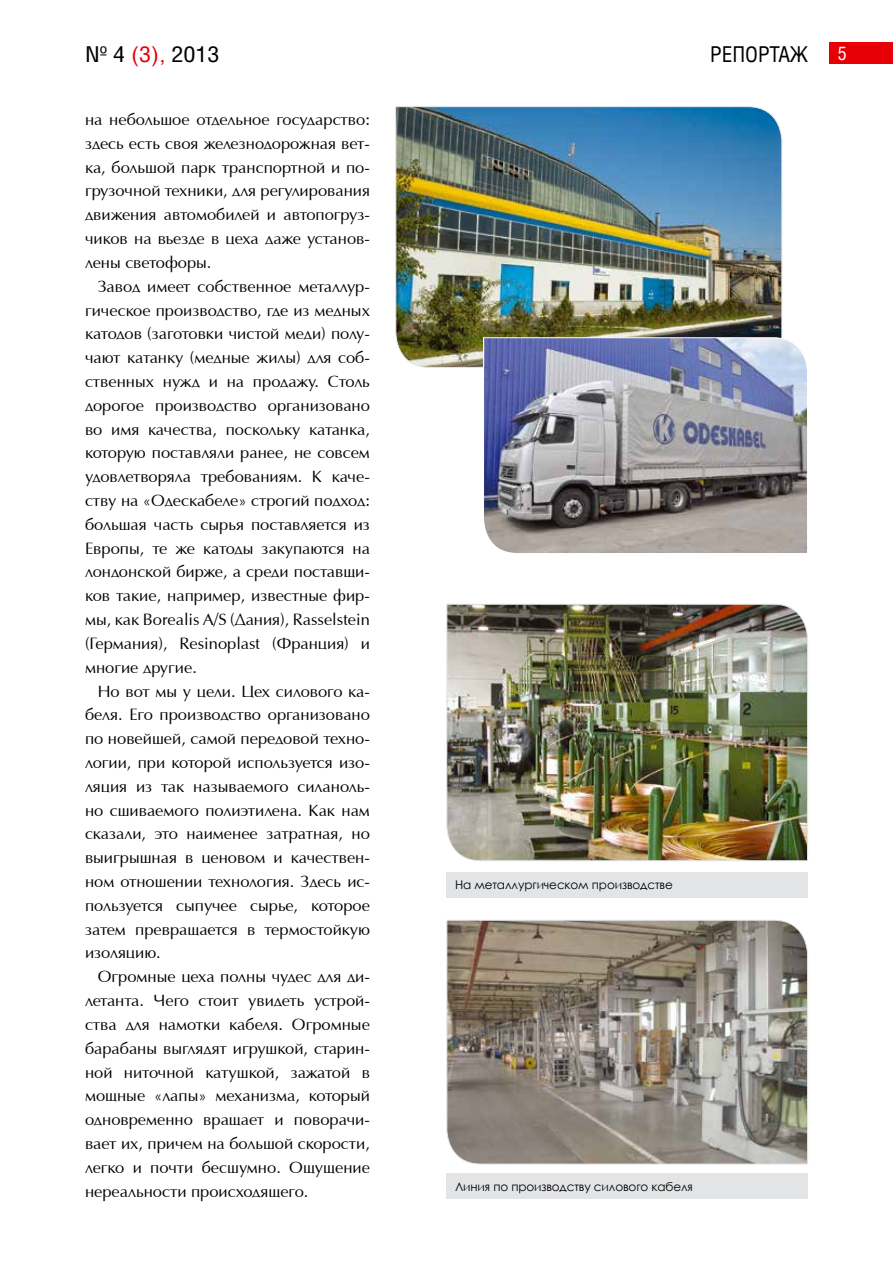
<style>
.page{position:relative;width:893px;height:1263px;background:#fff}
.page>*{position:absolute;margin:0;border:0;box-sizing:border-box;transform-origin:0 0}
.t1{font:21px "AG Letterica Condensed";color:#000;scale:1.15 1}
.t2{font:21px "AG Letterica Condensed";color:#000}
.t3{font:18px "AG Letterica Condensed";color:#fff}
.t4{font:16.5px/23.9px "AG Opus";color:#000;text-align:justify}
.t5{font:12px "Century Gothic";letter-spacing:-.01em;color:#000}
.s1{color:#e60005}
</style>
<div class="page">
<div style="left:829px;top:43px;width:64px;height:21px;background:#e60005"></div>
<div style="left:446px;top:872px;width:362px;height:25px;background:#e3e4e6"></div>
<div style="left:446px;top:1173px;width:362px;height:26px;background:#e3e4e6"></div>
<img style="left:395px;top:106px;width:388px;height:262px">
<img style="left:483px;top:337px;width:324px;height:216px">
<img style="left:446px;top:604px;width:362px;height:257px">
<svg style="left:446px;top:920px;width:362px;height:245px;background:#918a7f"></svg>
<p class="t1" style="left:85px;top:41px;width:119px">№ 4 <span class="s1">(3),</span> 2013</p>
<p class="t2" style="left:710px;top:41px;width:99px">Репортаж</p>
<p class="t3" style="left:838px;top:43px;width:10px">5</p>
<p class="t4" style="left:85px;top:108px;width:286px">на небольшое отдельное государство: здесь есть своя железнодорожная вет&shy;ка, большой парк транспортной и по&shy;грузочной техники, для регулирования движения автомобилей и автопогруз&shy;чиков на въезде в цеха даже установ&shy;лены светофоры.</p>
<p class="t4" style="left:85px;top:274px;width:286px;text-indent:13px">Завод имеет собственное металлур&shy;гическое производство, где из медных катодов (заготовки чистой меди) полу&shy;чают катанку (медные жилы) для соб&shy;ственных нужд и на продажу. Столь дорогое производство организовано во имя качества, поскольку катанка, которую поставляли ранее, не совсем удовлетворяла требованиям. К каче&shy;ству на «Одескабеле» строгий подход: большая часть сырья поставляется из Европы, те же катоды закупаются на лондонской бирже, а среди поставщи&shy;ков такие, например, известные фир&shy;мы, как Borealis A/S (Дания), Rasselstein (Германия), Resinoplast (Франция) и многие другие.</p>
<p class="t4" style="left:85px;top:679px;width:286px;text-indent:13px">Но вот мы у цели. Цех силового ка&shy;беля. Его производство организовано по новейшей, самой передовой техно&shy;логии, при которой используется изо&shy;ляция из так называемого силаноль&shy;но сшиваемого полиэтилена. Как нам сказали, это наименее затратная, но выигрышная в ценовом и качествен&shy;ном отношении технология. Здесь ис&shy;пользуется сыпучее сырье, которое затем превращается в термостойкую изоляцию.</p>
<p class="t4" style="left:85px;top:965px;width:286px;text-indent:13px">Огромные цеха полны чудес для ди&shy;летанта. Чего стоит увидеть устрой&shy;ства для намотки кабеля. Огромные барабаны выглядят игрушкой, старин&shy;ной ниточной катушкой, зажатой в мощные «лапы» механизма, который одновременно вращает и поворачи&shy;вает их, причем на большой скорости, легко и почти бесшумно. Ощущение нереальности происходящего.</p>
<p class="t5" style="left:455px;top:876px;width:219px">На металлургическом производстве</p>
<p class="t5" style="left:455px;top:1178px;width:239px">Линия по производству силового кабеля</p>
</div>
